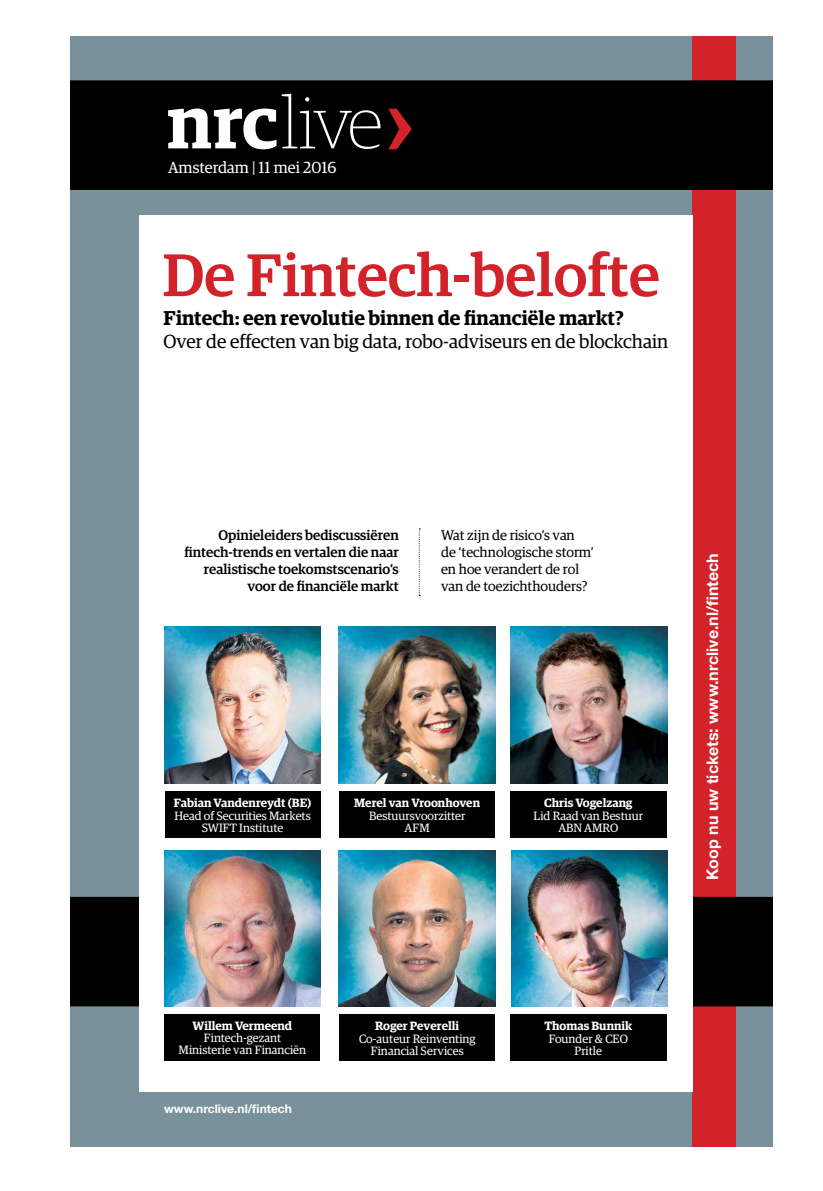
<style>
.page{position:relative;width:823px;height:1191px;background:#fff}
.page>*{position:absolute;margin:0;border:0;box-sizing:border-box;transform-origin:0 0}
.t1{font:500 60.2px "Gdn Egyp";color:#d2232a}
.t2{font:20.1px "Gdn Egyp Semi";color:#000}
.t3{font:19.1px "Gdn Egyp";color:#000}
.t4{font:700 16.1px "Helvetica Neue LT";color:#fff}
.t5{font:16.1px "Gdn Egyp";color:#fff}
.t6{font:500 14px/16.9px "Gdn Egyp";color:#000;text-align:right}
.t7{font:14px/16.9px "Gdn Egyp";color:#000}
.t8{font:12px/12.5px "Gdn Egyp";color:#fff;text-align:center}
.t9{font:12px "Gdn Egyp Semi";color:#fff}
.t10{font:700 12px "Helvetica Neue LT";color:#fff}
</style>
<div class="page">
<div style="left:70px;top:36px;width:702px;height:1110px;background:#78919a"></div>
<div style="left:692px;top:36px;width:43px;height:1110px;background:#d2232a"></div>
<div style="left:70px;top:897px;width:702px;height:109px;background:#000"></div>
<div style="left:70px;top:81px;width:702px;height:108px;background:#000"></div>
<div style="left:70px;top:80px;width:702px;height:110px;border:1px solid #000"></div>
<svg style="left:388px;top:109px;width:23px;height:40px"></svg>
<svg style="left:168px;top:94px;width:212px;height:55px"></svg>
<div style="left:139px;top:215px;width:552px;height:876px;background:#fff"></div>
<svg style="left:418px;top:528px;width:2px;height:68px"></svg>
<div style="left:165px;top:791px;width:155px;height:47px;background:#000"></div>
<img style="left:164px;top:627px;width:157px;height:156px">
<img style="left:511px;top:850px;width:155px;height:156px">
<div style="left:509px;top:1014px;width:157px;height:47px;background:#000"></div>
<div style="left:339px;top:1014px;width:156px;height:47px;background:#000"></div>
<img style="left:339px;top:851px;width:156px;height:155px">
<img style="left:510px;top:627px;width:156px;height:156px">
<div style="left:509px;top:791px;width:157px;height:47px;background:#000"></div>
<div style="left:339px;top:791px;width:156px;height:47px;background:#000"></div>
<img style="left:339px;top:627px;width:156px;height:156px">
<div style="left:164px;top:1014px;width:156px;height:47px;background:#000"></div>
<img style="left:164px;top:850px;width:156px;height:156px">
<h3 class="t5" style="left:168px;top:157px;width:170px">Amsterdam | 11 mei 2016</h3>
<h1 class="t1" style="left:162px;top:232px;width:498px">De Fintech-belofte</h1>
<h2 class="t2" style="left:163px;top:303px;width:461px">Fintech: een revolutie binnen de financiële markt?</h2>
<h3 class="t3" style="left:163px;top:328px;width:506px">Over de effecten van big data, robo-adviseurs en de blockchain</h3>
<p class="t6" style="left:184px;top:526px;width:216px">Opinieleiders bediscussiëren fintech-trends en vertalen die naar realistische toekomstscenario’s voor de financiële markt</p>
<p class="t7" style="left:441px;top:526px;width:154px">Wat zijn de risico’s van<br>de ‘technologische storm’ en hoe verandert de rol van de toezichthouders?</p>
<p class="t9" style="left:174px;top:794px;width:139px">Fabian Vandenreydt (BE)</p>
<p class="t8" style="left:174px;top:808px;width:138px">Head of Securities Markets<br>SWIFT Institute</p>
<p class="t9" style="left:354px;top:794px;width:127px">Merel van Vroonhoven</p>
<p class="t8" style="left:369px;top:808px;width:98px">Bestuursvoorzitter<br>AFM</p>
<p class="t9" style="left:544px;top:794px;width:90px">Chris Vogelzang</p>
<p class="t8" style="left:533px;top:808px;width:111px">Lid Raad van Bestuur<br>ABN AMRO</p>
<p class="t9" style="left:192px;top:1016px;width:101px">Willem Vermeend</p>
<p class="t8" style="left:178px;top:1030px;width:129px">Fintech-gezant<br>Ministerie van Financiën</p>
<p class="t10" style="left:164px;top:1100px;width:129px">www.nrclive.nl/fintech</p>
<p class="t9" style="left:375px;top:1017px;width:85px">Roger Peverelli</p>
<p class="t8" style="left:359px;top:1031px;width:118px">Co-auteur Reinventing<br>Financial Services</p>
<p class="t9" style="left:544px;top:1017px;width:89px">Thomas Bunnik</p>
<p class="t8" style="left:548px;top:1031px;width:81px">Founder &amp; CEO<br>Pritle</p>
<h3 class="t4" style="left:702px;top:880px;width:328px;rotate:-90deg">Koop nu uw tickets: www.nrclive.nl/fintech</h3>
</div>
